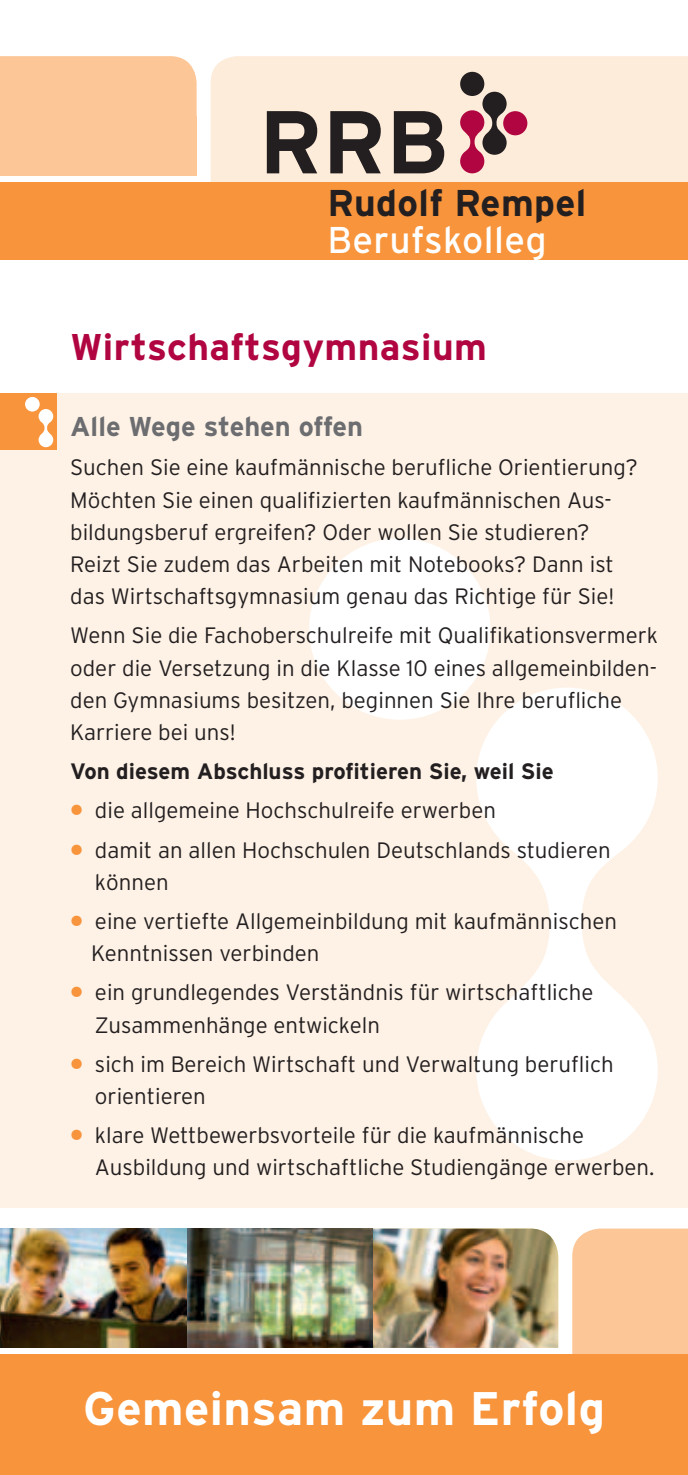
<style>
.page{position:relative;width:688px;height:1475px;background:#fff}
.page>*{position:absolute;margin:0;border:0;box-sizing:border-box;transform-origin:0 0}
.t1{font:700 47px "Interstate";letter-spacing:.01em;color:#fff}
.t2{font:700 37.25px "Interstate";letter-spacing:.01em;color:#231f20}
.t3{font:37.25px "Interstate";letter-spacing:.01em;color:#fff}
.t4{font:700 37.25px "Interstate";letter-spacing:.01em;color:#b00540}
.t5{font:700 27.25px "Interstate";color:#6c6d70}
.t6{font:300 22.25px/32.2px "Interstate";color:#231f20}
.t7{font:700 22.25px "Interstate";color:#231f20}
.s1{font-weight:900;color:#f7943c}
</style>
<div class="page">
<div style="left:0;top:393px;width:687px;height:814px;background:#fef2e6"></div>
<div style="left:309px;top:538px;width:181px;height:181px;background:#fff;border-radius:50%"></div>
<svg style="left:476px;top:688px;width:181px;height:472px;fill:#fff"></svg>
<div style="left:0;top:56px;width:196px;height:60px;background:#fcc696"></div>
<div style="left:0;top:116px;width:196px;height:59px;background:#fcc696"></div>
<div style="left:210px;top:56px;width:477px;height:126px;background:#feecda"></div>
<div style="left:460px;top:72px;width:24px;height:24px;background:#231f20;border-radius:50%"></div>
<svg style="left:460px;top:92px;width:46px;height:81px;background:#a9717a"></svg>
<div style="left:503px;top:111px;width:24px;height:24px;background:#b00540;border-radius:50%"></div>
<svg style="left:267px;top:111px;width:177px;height:62px;background:#7f756e"></svg>
<div style="left:0;top:182px;width:687px;height:78px;background:#f7943c"></div>
<div style="left:572px;top:1228px;width:115px;height:126px;background:#fcc696"></div>
<div style="left:0;top:1354px;width:687px;height:120px;background:#f7943c"></div>
<img style="left:0;top:1228px;width:558px;height:119px">
<div style="left:0;top:393px;width:57px;height:57px;background:#f7943c"></div>
<div style="left:25px;top:397px;width:15px;height:14px;background:#fff;border-radius:50%"></div>
<svg style="left:39px;top:409px;width:14px;height:38px"></svg>
<h2 class="t2" style="left:309px;top:182px;width:260px">Rudolf Rempel</h2>
<h2 class="t3" style="left:309px;top:218px;width:221px">Berufskolleg</h2>
<h2 class="t2" style="left:327px;top:182px;width:260px">Rudolf Rempel</h2>
<h2 class="t3" style="left:327px;top:218px;width:221px">Berufskolleg</h2>
<h2 class="t4" style="left:70px;top:326px;width:418px">Wirtschaftsgymnasium</h2>
<p class="t5" style="left:70px;top:411px;width:294px">Alle Wege stehen offen</p>
<p class="t6" style="left:70px;top:451px;width:569px">Suchen Sie eine kaufmännische berufliche Orientierung?<br>Möchten Sie einen qualifizierten kaufmännischen Aus&shy;bildungsberuf ergreifen? Oder wollen Sie studieren?<br>Reizt Sie zudem das Arbeiten mit Notebooks? Dann ist das Wirtschaftsgymnasium genau das Richtige für Sie!</p>
<p class="t6" style="left:70px;top:619px;width:589px">Wenn Sie die Fachoberschulreife mit Qualifikationsvermerk oder die Versetzung in die Klasse 10 eines allgemeinbilden&shy;den Gymnasiums besitzen, beginnen Sie Ihre berufliche Karriere bei uns!</p>
<p class="t7" style="left:70px;top:758px;width:485px">Von diesem Abschluss profitieren Sie, weil Sie</p>
<p class="t6" style="left:70px;top:794px;width:427px"><span class="s1">•</span> die allgemeine Hochschulreife erwerben</p>
<p class="t6" style="left:95px;top:833px;width:517px;text-indent:-25px"><span class="s1">•</span> damit an allen Hochschulen Deutschlands studieren können</p>
<p class="t6" style="left:91px;top:904px;width:527px;text-indent:-21px"><span class="s1">•</span> eine vertiefte Allgemeinbildung mit kaufmännischen<br>Kenntnissen verbinden</p>
<p class="t6" style="left:95px;top:976px;width:500px;text-indent:-25px"><span class="s1">•</span> ein grundlegendes Verständnis für wirtschaftliche<br>Zusammenhänge entwickeln</p>
<p class="t6" style="left:95px;top:1047px;width:520px;text-indent:-25px"><span class="s1">•</span> sich im Bereich Wirtschaft und Verwaltung beruflich orientieren</p>
<p class="t6" style="left:95px;top:1118px;width:561px;text-indent:-25px"><span class="s1">•</span> klare Wettbewerbsvorteile für die kaufmännische<br>Ausbildung und wirtschaftliche Studiengänge erwerben.</p>
<h1 class="t1" style="left:83px;top:1381px;width:523px">Gemeinsam zum Erfolg</h1>
</div>
